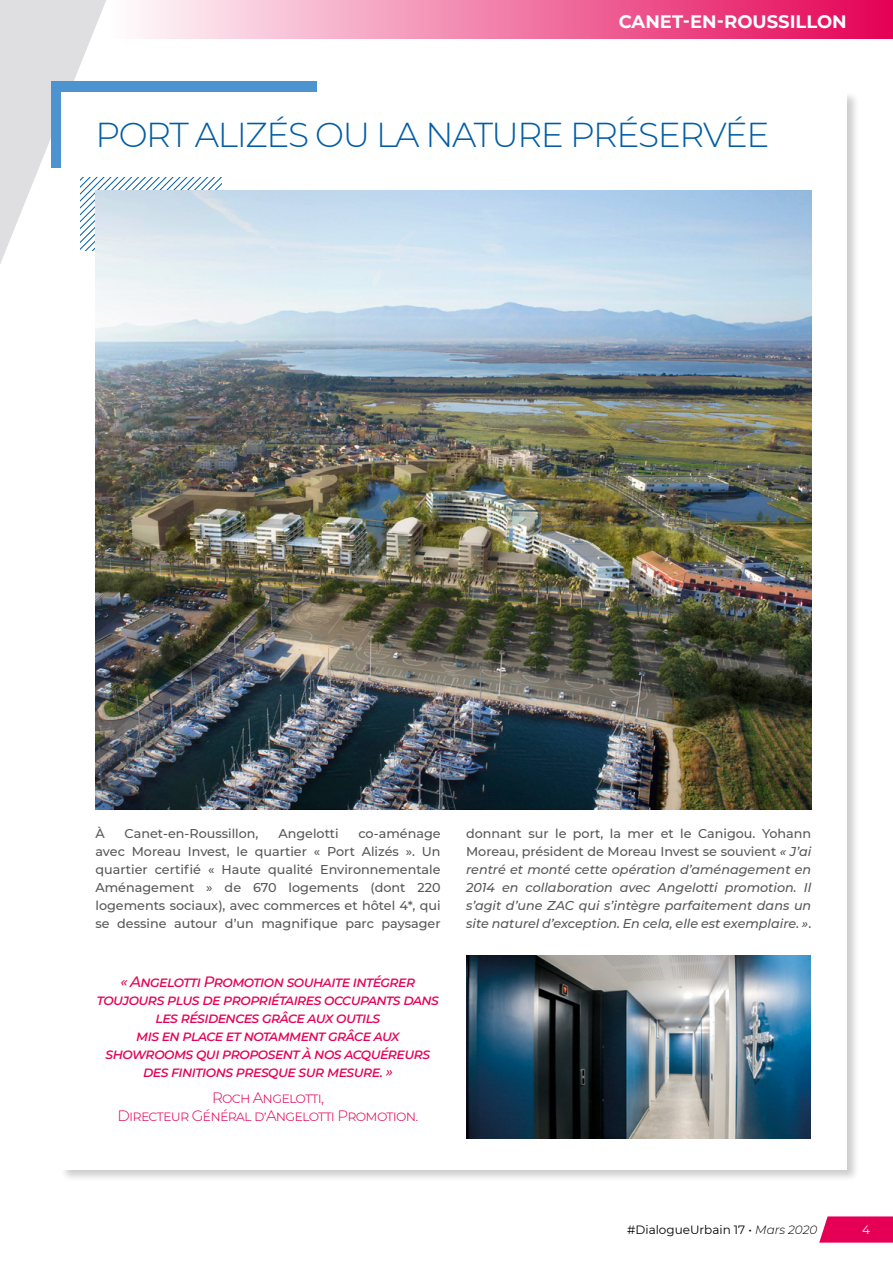
<style>
.page{position:relative;width:893px;height:1263px;background:#fff}
.page>*{position:absolute;margin:0;border:0;box-sizing:border-box;transform-origin:0 0}
.t1{font:300 34.5px "Montserrat";letter-spacing:-.04em;color:#005ca5}
.t2{font:700 18px "Montserrat";color:#fff}
.t3{font:italic 500 15px/18px "Montserrat";letter-spacing:-.05em;color:#e50055;text-align:center}
.t4{font:300 15px/18px "Montserrat";letter-spacing:-.05em;color:#e50055;text-align:center}
.t5{font:italic 500 12.75px/18px "Montserrat";color:#575756;text-align:justify}
.t6{font:500 12.75px/18px "Montserrat";color:#575756;text-align:justify}
.t7{font:12px "Montserrat";color:#000}
.s1{font-style:normal}
.s2{font-weight:300;font-style:italic}
.s3{color:#fff}
</style>
<div class="page">
<svg style="left:0;top:0;width:158px;height:264px;fill:#dfdee0"></svg>
<svg style="left:819px;top:1216px;width:74px;height:26px"></svg>
<div style="left:51px;top:81px;width:265px;height:86px;background:#4c93d0"></div>
<div style="left:60px;top:91px;width:800px;height:1091px;background:#000;opacity:.2"></div>
<div style="left:61px;top:92px;width:786px;height:1077px;background:#fff"></div>
<svg style="left:81px;top:177px;width:140px;height:74px"></svg>
<img style="left:95px;top:190px;width:716px;height:619px">
<div style="left:111px;top:0;width:782px;height:38px;background:linear-gradient(to right,#fefdfd,#e50055)"></div>
<img style="left:467px;top:955px;width:343px;height:183px">
<h2 class="t2" style="left:619px;top:8px;width:230px">CANET-EN-ROUSSILLON</h2>
<h1 class="t1" style="left:95px;top:111px;width:676px">PORT ALIZÉS OU LA NATURE PRÉSERVÉE</h1>
<p class="t6" style="left:95px;top:824px;width:11px">À</p>
<p class="t6" style="left:125px;top:824px;width:135px">Canet-en-Roussillon,</p>
<p class="t6" style="left:278px;top:824px;width:62px">Angelotti</p>
<p class="t6" style="left:95px;top:824px;width:347px;text-indent:263px">co-aménage avec Moreau Invest, le quartier « Port Alizés ». Un quartier certifié « Haute qualité Environnementale Aménagement » de 670 logements (dont 220 logements sociaux), avec commerces et hôtel 4*, qui se dessine autour d’un magnifique parc paysager</p>
<p class="t5" style="left:466px;top:824px;width:347px"><span class="s1">donnant sur le port, la mer et le Canigou. Yohann Moreau, président de Moreau Invest se souvient</span> « J’ai rentré et monté cette opération d’aménagement en 2014 en collaboration avec Angelotti promotion. Il s’agit d’une ZAC qui s’intègre parfaitement dans un site naturel d’exception. En cela, elle est exemplaire. »<span class="s1">.</span></p>
<p class="t3" style="left:97px;top:972px;width:343px">« Angelotti Promotion souhaite intégrer toujours plus de propriétaires occupants dans les résidences grâce aux outils<br>mis en place et notamment grâce aux showrooms qui proposent à nos acquéreurs des finitions presque sur mesure. »</p>
<p class="t4" style="left:117px;top:1088px;width:303px">Roch Angelotti,<br>Directeur Général d’Angelotti Promotion.</p>
<p class="t7" style="left:627px;top:1221px;width:192px">#DialogueUrbain 17 • <span class="s2">Mars 2020</span></p>
<p class="t7" style="left:853px;top:1221px;width:18px">2<span class="s3">4</span></p>
</div>
